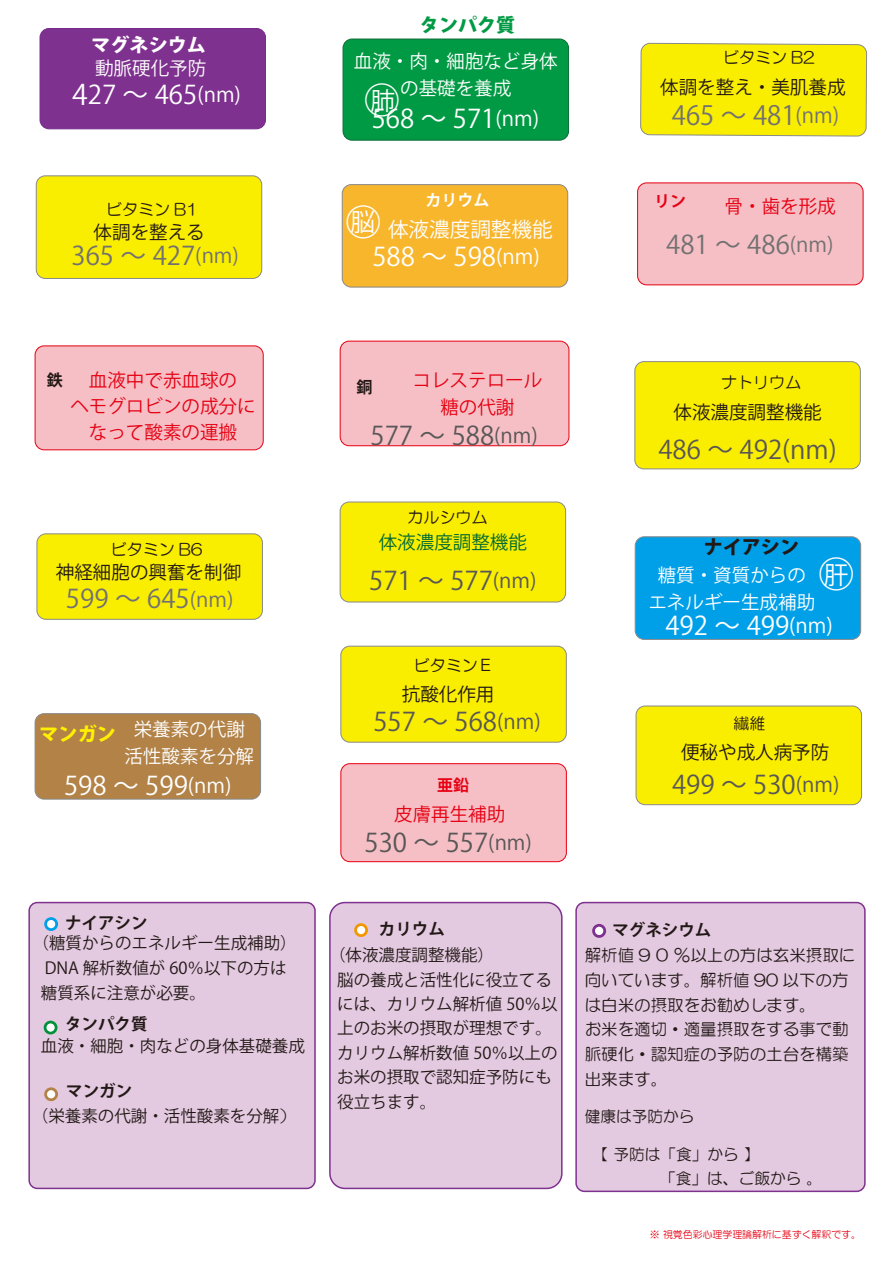
<style>
.page{position:relative;width:893px;height:1263px;background:#fff}
.page>*{position:absolute;margin:0;border:0;box-sizing:border-box;transform-origin:0 0}
.t1{font:37.05px "Koz Go Pro";color:#fff}
.t2{font:26.4px "Koz Go Pro";color:#727171}
.t3{font:25.8px "Koz Go Pro";color:#595757}
.t4{font:25.8px "Koz Go Pro";color:#fff}
.t5{font:25.8px "Koz Go Pro";color:#727171}
.t6{font:20.55px "Koz Go Pro";color:#fff}
.t7{font:800 19.05px "Koz Go Pro";color:#fff}
.t8{font:800 19.05px "Koz Go Pro";color:#094}
.t9{font:800 19.05px "Koz Go Pro";color:#221815}
.t10{font:800 19.05px "Koz Go Pro";color:#fff100}
.t11{font:18.6px/27.3px "Koz Go Pro";color:#fff;text-align:center}
.t12{font:18.6px/26.2px "Koz Go Pro";color:#e60012;text-align:center}
.t13{font:18.6px "Koz Go Pro";color:#221815}
.t14{font:18.6px "Koz Go Pro";color:#006934}
.t15{font:16.5px/24.3px "Koz Go Pro";color:#221815}
.t16{font:16.5px/24.8px "HG Maru Gothic MPRO";color:#221815}
.t17{font:16.5px/24.8px "Koz Go Pr 6 N";color:#221815}
.t18{font:700 16.5px "Koz Go Pr 6 N";color:#221815}
.t19{font:700 16.5px "Koz Go Pro";color:#221815}
.t20{font:16.05px "HG Maru Gothic MPRO";color:#221815}
.t21{font:700 16.05px "Koz Go Pro";color:#e60012}
.t22{font:700 16.05px "Koz Go Pro";color:#fff}
.t23{font:700 16.05px "Koz Go Pro";color:#221815}
.t24{font:15.6px/23.2px "HG Maru Gothic MPRO";color:#221815}
.t25{font:12.3px "Koz Go Pro";color:#fff}
.t26{font:9.9px "HG Maru Gothic MPRO";color:#e60012}
.s1{font-size:28.35px}
.s2{font-size:20.55px}
.s3{font-size:24.75px}
.s4{font-size:21.15px}
.s5{font-weight:400;font-size:12.45px}
.s6{font-family:"HG Maru Gothic MPRO"}
.s7{font-family:"Koz Go Pro"}
.s8{font-size:12.3px;color:#fff}
.s9{font-weight:700}
.s10{font-weight:400;font-size:12.3px;color:#fff}
</style>
<div class="page">
<div style="left:343px;top:39px;width:225px;height:101px;background:#094;border-radius:9px"></div>
<div style="left:343px;top:39px;width:226px;height:102px;border:1px solid #0d6d38;border-radius:9px"></div>
<div style="left:635px;top:537px;width:226px;height:102px;background:#00a0e9;border-radius:9px"></div>
<div style="left:635px;top:536px;width:226px;height:104px;border:1px solid #898989;border-radius:9px"></div>
<div style="left:40px;top:28px;width:226px;height:101px;background:#7e318e;border-radius:9px"></div>
<div style="left:40px;top:28px;width:226px;height:101px;border:1px solid #772d8d;border-radius:9px"></div>
<div style="left:35px;top:714px;width:226px;height:85px;background:#b28247;border-radius:9px"></div>
<div style="left:35px;top:713px;width:226px;height:86px;border:1px solid #898989;border-radius:9px"></div>
<div style="left:635px;top:362px;width:225px;height:107px;background:#faee00;border-radius:9px"></div>
<div style="left:634px;top:361px;width:227px;height:108px;border:1px solid #898989;border-radius:9px"></div>
<svg style="left:640px;top:42px;width:227px;height:377px"></svg>
<div style="left:36px;top:176px;width:226px;height:102px;background:#faee00;border-radius:9px"></div>
<div style="left:36px;top:175px;width:226px;height:104px;border:1px solid #898989;border-radius:9px"></div>
<div style="left:35px;top:346px;width:228px;height:104px;background:#f5bfc5;border-radius:9px"></div>
<div style="left:35px;top:345px;width:229px;height:105px;border:1px solid #e60012;border-radius:9px"></div>
<div style="left:37px;top:534px;width:225px;height:85px;background:#faee00;border-radius:9px"></div>
<div style="left:36px;top:533px;width:227px;height:87px;border:1px solid #898989;border-radius:9px"></div>
<div style="left:636px;top:706px;width:225px;height:99px;background:#faee00;border-radius:9px"></div>
<div style="left:636px;top:705px;width:226px;height:100px;border:1px solid #898989;border-radius:9px"></div>
<div style="left:341px;top:764px;width:225px;height:98px;background:#f5bfc5;border-radius:9px"></div>
<div style="left:340px;top:763px;width:227px;height:99px;border:1px solid #e60012;border-radius:9px"></div>
<div style="left:341px;top:646px;width:225px;height:96px;background:#faee00;border-radius:9px"></div>
<div style="left:340px;top:646px;width:227px;height:97px;border:1px solid #898989;border-radius:9px"></div>
<div style="left:342px;top:185px;width:226px;height:102px;background:#f8b62d;border-radius:9px"></div>
<div style="left:342px;top:184px;width:226px;height:104px;border:1px solid #898989;border-radius:9px"></div>
<div style="left:340px;top:341px;width:229px;height:105px;background:#f5bfc5;border-radius:9px"></div>
<div style="left:340px;top:341px;width:229px;height:105px;border:1px solid #e60012;border-radius:9px"></div>
<div style="left:340px;top:502px;width:226px;height:100px;background:#faee00;border-radius:9px"></div>
<div style="left:340px;top:502px;width:226px;height:100px;border:1px solid #898989;border-radius:9px"></div>
<div style="left:576px;top:902px;width:289px;height:289px;background:#e3cae1;border-radius:8px"></div>
<div style="left:575px;top:902px;width:291px;height:290px;border:2px solid #7e318e;border-radius:8px"></div>
<div style="left:592px;top:924px;width:14px;height:14px;border:3px solid #7e318e;border-radius:50%"></div>
<div style="left:29px;top:902px;width:286px;height:286px;background:#e3cae1;border-radius:8px"></div>
<div style="left:28px;top:902px;width:288px;height:287px;border:2px solid #7e318e;border-radius:8px"></div>
<div style="left:44px;top:917px;width:14px;height:14px;border:3px solid #00a0e9;border-radius:50%"></div>
<div style="left:44px;top:1021px;width:13px;height:13px;border:3px solid #00913a;border-radius:50%"></div>
<div style="left:44px;top:1087px;width:14px;height:14px;border:3px solid #b28247;border-radius:50%"></div>
<div style="left:330px;top:902px;width:232px;height:286px;background:#e3cae1;border-radius:15px"></div>
<div style="left:329px;top:902px;width:234px;height:287px;border:2px solid #7e318e;border-radius:15px"></div>
<div style="left:354px;top:923px;width:14px;height:14px;border:3px solid #f39700;border-radius:50%"></div>
<p class="t7" style="left:91px;top:33px;width:116px">マグネシウム</p>
<p class="t11" style="left:95px;top:55px;width:113px">動脈硬化予防</p>
<h3 class="t4" style="left:72px;top:78px;width:170px"><span class="s1">4</span>27 ～ 465<span class="s2">(nm)</span></h3>
<p class="t8" style="left:420px;top:13px;width:97px">タンパク質</p>
<p class="t11" style="left:354px;top:48px;width:205px">血液・肉・細胞など身体の基礎を養成</p>
<h1 class="t1" style="left:363px;top:76px;width:39px">○<span class="s3">肺</span></h1>
<h3 class="t4" style="left:372px;top:102px;width:169px">568 ～ 571<span class="s2">(nm)</span></h3>
<p class="t22" style="left:425px;top:190px;width:65px">カリウム</p>
<p class="t20" style="left:106px;top:201px;width:93px">ビタミン B1</p>
<h1 class="t1" style="left:345px;top:198px;width:39px">○<span class="s3">脳</span></h1>
<p class="t13" style="left:94px;top:220px;width:113px">体調を整える</p>
<p class="t6" style="left:388px;top:216px;width:166px">体液濃度調整機能</p>
<h3 class="t5" style="left:72px;top:238px;width:169px">365 ～ 427<span class="s2">(nm)</span></h3>
<h3 class="t4" style="left:372px;top:240px;width:169px">588 ～ 598<span class="s2">(nm)</span></h3>
<p class="t20" style="left:723px;top:49px;width:93px">ビタミン B2</p>
<p class="t13" style="left:660px;top:75px;width:187px">体調を整え・美肌養成</p>
<h2 class="t2" style="left:672px;top:98px;width:169px">465 ～ 481<span class="s4">(nm)</span></h2>
<p class="t21" style="left:654px;top:191px;width:33px">リン</p>
<p class="t12" style="left:725px;top:193px;width:113px">骨・歯を形成</p>
<h3 class="t5" style="left:666px;top:228px;width:169px">481 ～ 486<span class="s2">(nm)</span></h3>
<p class="t23" style="left:47px;top:370px;width:17px">鉄</p>
<p class="t12" style="left:70px;top:367px;width:187px">血液中で赤血球の<br>ヘモグロビンの成分になって酸素の運搬</p>
<p class="t20" style="left:111px;top:541px;width:93px">ビタミン B6</p>
<p class="t13" style="left:56px;top:560px;width:187px">神経細胞の興奮を制御</p>
<h3 class="t5" style="left:66px;top:582px;width:169px">599 ～ 645<span class="s2">(nm)</span></h3>
<p class="t10" style="left:40px;top:722px;width:78px">マンガン</p>
<p class="t11" style="left:124px;top:716px;width:131px">栄養素の代謝活性酸素を分解</p>
<h3 class="t4" style="left:64px;top:769px;width:169px">598 ～ 599<span class="s2">(nm)</span></h3>
<p class="t18" style="left:65px;top:913px;width:84px">ナイアシン</p>
<p class="t17" style="left:41px;top:931px;width:257px;text-indent:-8px">（糖質からのエネルギー生成補助）<br>DNA 解析数値が 60％以下の方は糖質系に注意が必要。</p>
<p class="t18" style="left:65px;top:1015px;width:109px">タンパク質<span class="s5">　　</span></p>
<p class="t25" style="left:45px;top:916px;width:14px">●</p>
<p class="t25" style="left:44px;top:1020px;width:14px">●</p>
<p class="t17" style="left:41px;top:1034px;width:266px">血液・細胞・肉などの身体基礎養成</p>
<p class="t25" style="left:45px;top:1086px;width:14px">●</p>
<p class="t18" style="left:66px;top:1081px;width:67px">マンガン</p>
<p class="t17" style="left:32px;top:1104px;width:265px">（栄養素の代謝・活性酸素を分解<span class="s6">）</span></p>
<p class="t23" style="left:356px;top:376px;width:17px">銅</p>
<p class="t12" style="left:413px;top:367px;width:131px;line-height:27.3px">コレステロール糖の代謝</p>
<h3 class="t3" style="left:371px;top:419px;width:169px">577 ～ 588<span class="s2">(nm)</span></h3>
<p class="t20" style="left:408px;top:509px;width:81px">カルシウム</p>
<p class="t14" style="left:379px;top:530px;width:150px">体液濃度調整機能</p>
<h3 class="t3" style="left:369px;top:563px;width:169px">571 ～ 577<span class="s2">(nm)</span></h3>
<p class="t20" style="left:414px;top:657px;width:81px">ビタミン<span class="s7">Ｅ</span></p>
<p class="t13" style="left:402px;top:682px;width:94px">抗酸化作用</p>
<h3 class="t3" style="left:373px;top:705px;width:169px">557 ～ 568<span class="s2">(nm)</span></h3>
<p class="t21" style="left:437px;top:774px;width:33px">亜鉛</p>
<p class="t12" style="left:394px;top:802px;width:113px">皮膚再生補助</p>
<h3 class="t3" style="left:365px;top:826px;width:169px">530 ～ 557<span class="s2">(nm)</span></h3>
<p class="t15" style="left:329px;top:916px;width:167px;line-height:26.5px;text-indent:26px"><span class="s8">●</span> <span class="s9">カリウム<br></span>（体液濃度調整機能）</p>
<p class="t15" style="left:337px;top:968px;width:222px">脳の養成と活性化に役立てるには、カリウム解析値 50％以上のお米の摂取が理想です。カリウム解析数値 50％以上のお米の摂取で認知症予防にも役立ちます。</p>
<p class="t20" style="left:721px;top:374px;width:81px">ナトリウム</p>
<p class="t13" style="left:673px;top:400px;width:150px">体液濃度調整機能</p>
<h3 class="t3" style="left:658px;top:432px;width:180px">486 ～ 492(nm)</h3>
<p class="t9" style="left:704px;top:535px;width:97px">ナイアシン</p>
<h1 class="t1" style="left:818px;top:551px;width:39px">○<span class="s3">肝</span></h1>
<p class="t11" style="left:648px;top:562px;width:168px">糖質・資質からのエネルギー生成補助</p>
<h3 class="t4" style="left:665px;top:609px;width:169px">492 ～ 499<span class="s2">(nm)</span></h3>
<p class="t20" style="left:733px;top:715px;width:33px">繊維</p>
<p class="t13" style="left:681px;top:740px;width:150px">便秘や成人病予防</p>
<h3 class="t3" style="left:672px;top:768px;width:169px">499 ～ 530<span class="s2">(nm)</span></h3>
<p class="t19" style="left:593px;top:919px;width:120px"><span class="s10">●</span> マグネシウム</p>
<p class="t16" style="left:585px;top:943px;width:272px">解析値 9 0 ％以上の方は玄米摂取に向いています。解析値 90 以下の方は白米の摂取をお勧めします。<br>お米を適切・適量摂取をする事で動脈硬化・認知症の予防の土台を構築出来ます。</p>
<p class="t24" style="left:585px;top:1104px;width:111px">健康は予防から</p>
<p class="t24" style="left:652px;top:1143px;width:171px;text-indent:-68px">　【 予防は「食」から 】<br>　「食」は、ご飯から 。</p>
<p class="t26" style="left:650px;top:1229px;width:213px">※ 視覚色彩心理学理論解析に基ずく解釈です。</p>
</div>
